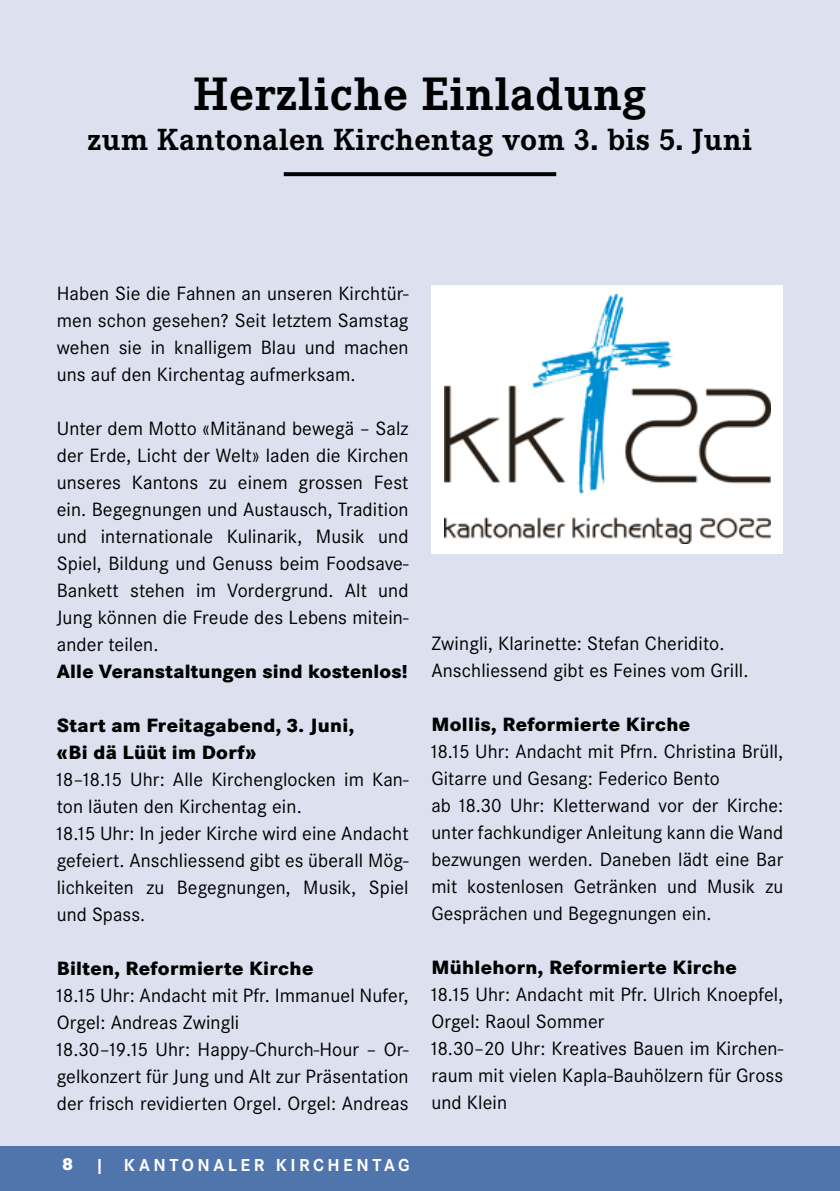
<style>
.page{position:relative;width:840px;height:1191px;background:#fff}
.page>*{position:absolute;margin:0;border:0;box-sizing:border-box;transform-origin:0 0}
.t1{font:700 46px "Corporate EBQ";letter-spacing:.015em;color:#000}
.t2{font:700 30px "Corporate EBQ";letter-spacing:.015em;color:#000}
.t3{font:20px/27px "Corporate S";letter-spacing:.005em;color:#000}
.t4{font:800 20px/27px "Corporate S";letter-spacing:.015em;color:#000}
.t5{font:700 18px "Corporate S";letter-spacing:.195em;color:#fff}
.s1{font-weight:800}
</style>
<div class="page">
<div style="left:0;top:1145px;width:839px;height:46px;background:#5074ac"></div>
<div style="left:0;top:0;width:839px;height:1145px;background:#dce0ef"></div>
<svg style="left:283px;top:172px;width:273px;height:4px"></svg>
<div style="left:431px;top:285px;width:351px;height:268px;background:#fff"></div>
<img style="left:444px;top:294px;width:326px;height:250px">
<h1 class="t1" style="left:193px;top:66px;width:454px">Herzliche Einladung</h1>
<h2 class="t2" style="left:88px;top:121px;width:665px">zum Kantonalen Kirchentag vom 3. bis 5. Juni</h2>
<p class="t3" style="left:57px;top:280px;width:353px;text-align:justify">Haben Sie die Fahnen an unseren Kirchtür&shy;men schon gesehen? Seit letztem Samstag wehen sie in knalligem Blau und machen uns auf den Kirchentag aufmerksam.</p>
<p class="t3" style="left:57px;top:415px;width:353px;text-align:justify">Unter dem Motto «Mitänand bewegä – Salz der Erde, Licht der Welt» laden die Kirchen unseres Kantons zu einem grossen Fest ein. Begegnungen und Austausch, Tradition und internationale Kulinarik, Musik und Spiel, Bildung und Genuss beim Foodsave-Bankett stehen im Vordergrund. Alt und Jung können die Freude des Lebens mitein&shy;ander teilen.</p>
<p class="t4" style="left:57px;top:658px;width:352px">Alle Veranstaltungen sind kostenlos!</p>
<p class="t4" style="left:57px;top:712px;width:299px">Start am Freitagabend, 3. Juni, «Bi dä Lüüt im Dorf»</p>
<p class="t3" style="left:57px;top:766px;width:353px">18–18.15 Uhr: Alle Kirchenglocken im Kan&shy;ton läuten den Kirchentag ein.<br>18.15 Uhr: In jeder Kirche wird eine Andacht gefeiert. Anschliessend gibt es überall Mög&shy;lichkeiten zu Begegnungen, Musik, Spiel und Spass.</p>
<p class="t4" style="left:57px;top:955px;width:258px">Bilten, Reformierte Kirche</p>
<p class="t3" style="left:57px;top:982px;width:353px">18.15 Uhr: Andacht mit Pfr. Immanuel Nufer, Orgel: Andreas Zwingli<br>18.30–19.15 Uhr: Happy-Church-Hour – Or&shy;gelkonzert für Jung und Alt zur Präsentation der frisch revidierten Orgel. Orgel: Andreas</p>
<p class="t5" style="left:62px;top:1154px;width:349px"><span class="s1">8</span> | KANTONALER KIRCHENTAG</p>
<p class="t3" style="left:431px;top:630px;width:318px">Zwingli, Klarinette: Stefan Cheridito.<br>Anschliessend gibt es Feines vom Grill.</p>
<p class="t4" style="left:431px;top:711px;width:260px">Mollis, Reformierte Kirche</p>
<p class="t3" style="left:431px;top:738px;width:353px">18.15 Uhr: Andacht mit Pfrn. Christina Brüll, Gitarre und Gesang: Federico Bento<br>ab 18.30 Uhr: Kletterwand vor der Kirche: unter fachkundiger Anleitung kann die Wand bezwungen werden. Daneben lädt eine Bar mit kostenlosen Getränken und Musik zu Gesprächen und Begegnungen ein.</p>
<p class="t4" style="left:431px;top:954px;width:307px">Mühlehorn, Reformierte Kirche</p>
<p class="t3" style="left:431px;top:981px;width:353px">18.15 Uhr: Andacht mit Pfr. Ulrich Knoepfel,<br>Orgel: Raoul Sommer<br>18.30–20 Uhr: Kreatives Bauen im Kirchen&shy;raum mit vielen Kapla-Bauhölzern für Gross und Klein</p>
</div>
